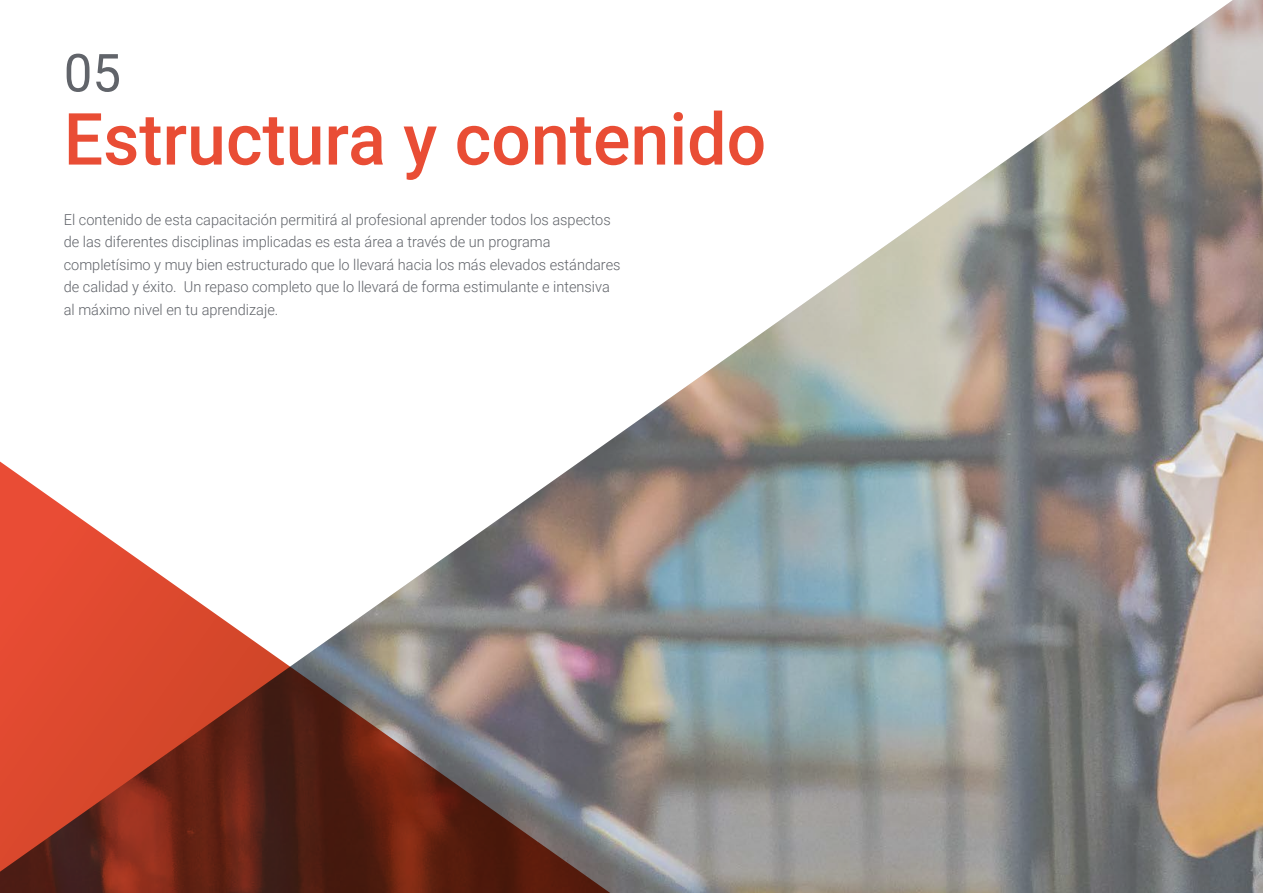
<style>
.page{position:relative;width:1263px;height:893px;background:#fff}
.page>*{position:absolute;margin:0;border:0;box-sizing:border-box;transform-origin:0 0}
.t1{font:500 72px "Roboto";color:#e94d35}
.t2{font:52.5px "Roboto";color:#61646a}
.t3{font:300 15px/22.5px "Roboto";color:#61646a}
</style>
<div class="page">
<img style="left:602px;top:0;width:661px;height:893px">
<svg style="left:0;top:446px;width:640px;height:447px"></svg>
<h2 class="t2" style="left:64px;top:36px;width:59px">05</h2>
<h1 class="t1" style="left:64px;top:89px;width:704px">Estructura y contenido</h1>
<p class="t3" style="left:64px;top:208px;width:558px">El contenido de esta capacitación permitirá al profesional aprender todos los aspectos de las diferentes disciplinas implicadas es esta área a través de un programa completísimo y muy bien estructurado que lo llevará hacia los más elevados estándares de calidad y éxito. Un repaso completo que lo llevará de forma estimulante e intensiva al máximo nivel en tu aprendizaje.</p>
</div>
